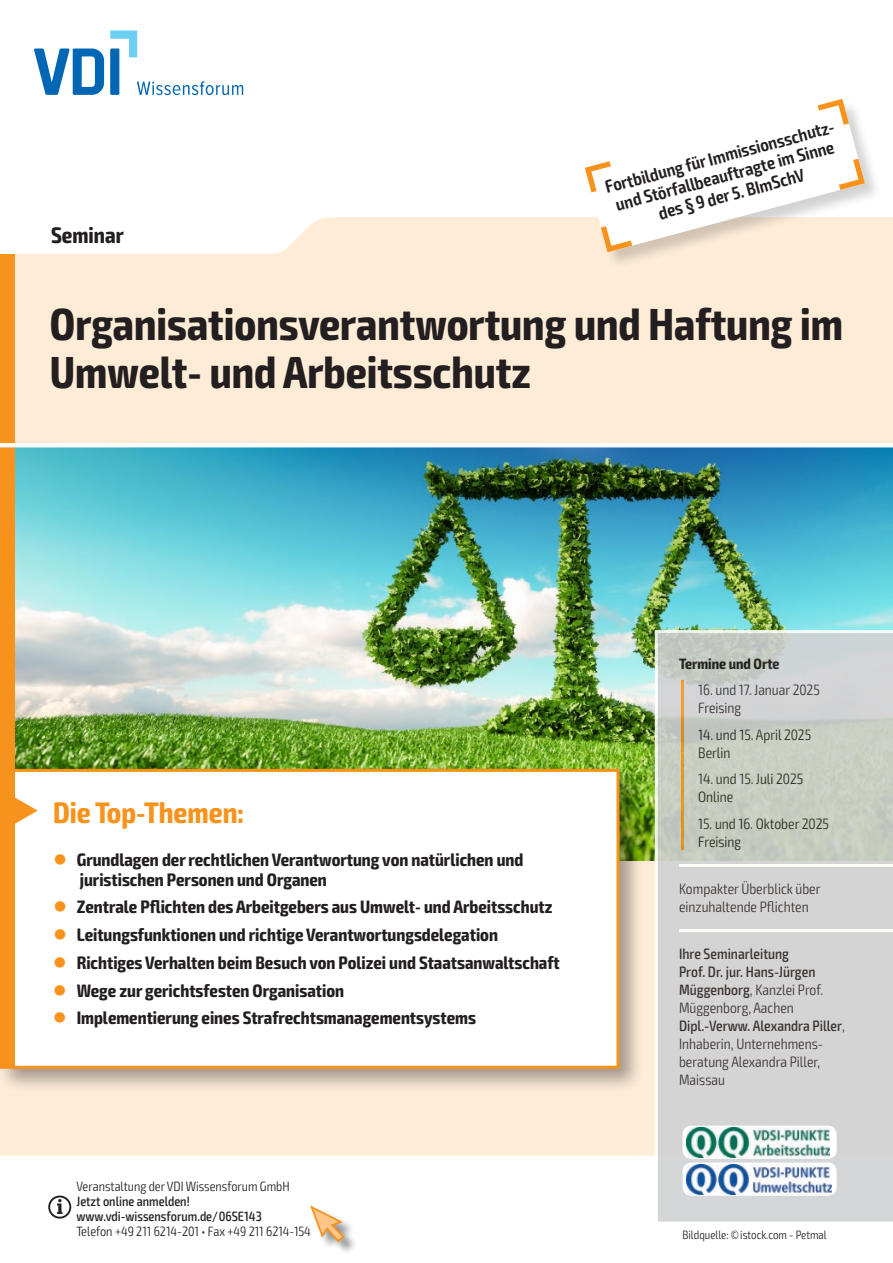
<style>
.page{position:relative;width:893px;height:1263px;background:#fff}
.page>*{position:absolute;margin:0;border:0;box-sizing:border-box;transform-origin:0 0}
.t1{font:700 condensed 45px/48px "Exo 2";color:#231f20}
.t2{font:700 condensed 29.7px "Exo 2";color:#f7931d}
.t3{font:700 condensed 22.5px "Exo 2";color:#231f20}
.t4{font:700 condensed 18px/19.5px "Exo 2";color:#231f20}
.t5{font:600 condensed 18px/19.5px "Exo 2";color:#231f20;text-align:center}
.t6{font:300 condensed 15px/18px "Exo 2";color:#231f20}
.t7{font:700 condensed 15px "Exo 2";color:#231f20}
.t8{font:300 condensed 13.5px "Exo 2";color:#231f20}
.t9{font:500 condensed 13.5px/15px "Exo 2";color:#231f20}
.t10{font:300 condensed 12px "Exo 2";color:#231f20}
.s1{color:#f7931d}
.s2{font-weight:500}
</style>
<div class="page">
<div style="left:0;top:217px;width:893px;height:938px;background:#feecd7"></div>
<img style="left:14px;top:447px;width:879px;height:414px">
<div style="left:0;top:765px;width:644px;height:328px;background:#231f20;opacity:.4"></div>
<div style="left:2px;top:770px;width:616px;height:297px;background:#fff"></div>
<div style="left:3px;top:772px;width:11px;height:294px;background:#f7931d"></div>
<div style="left:0;top:769px;width:619px;height:300px;border:3px solid #f7931d"></div>
<svg style="left:14px;top:796px;width:24px;height:29px"></svg>
<div style="left:0;top:254px;width:14px;height:519px;background:#f7931d"></div>
<div style="left:311px;top:1206px;width:47px;height:49px;background:#231f20;opacity:.5"></div>
<svg style="left:310px;top:1205px;width:36px;height:38px"></svg>
<hr style="left:0;top:443px;width:893px;height:4px;background:#fff">
<svg style="left:655px;top:630px;width:238px;height:592px"></svg>
<svg style="left:48px;top:1195px;width:23px;height:23px"></svg>
<svg style="left:34px;top:30px;width:209px;height:65px"></svg>
<div style="left:585px;top:99px;width:297px;height:170px;background:#231f20;opacity:.2"></div>
<svg style="left:585px;top:99px;width:280px;height:153px"></svg>
<svg style="left:683px;top:1125px;width:154px;height:34px"></svg>
<img style="left:687px;top:1127px;width:142px;height:30px">
<div style="left:683px;top:1162px;width:154px;height:34px;background:#fff;border-radius:9px"></div>
<img style="left:687px;top:1164px;width:144px;height:30px">
<p class="t3" style="left:51px;top:221px;width:74px">Seminar</p>
<p class="t5" style="left:603px;top:178px;width:241px;rotate:-15deg">Fortbildung für Immissionsschutz&shy;und Störfallbeauftragte im Sinne des § 9 der 5. BImSchV</p>
<h1 class="t1" style="left:50px;top:301px;width:795px">Organisationsverantwortung und Haftung im<br>Umwelt- und Arbeitsschutz</h1>
<h2 class="t2" style="left:53px;top:794px;width:192px">Die Top-Themen:</h2>
<p class="t4" style="left:80px;top:850px;width:445px;text-indent:-26px"><span class="s1">●</span> Grundlagen der rechtlichen Verantwortung von natürlichen und juristischen Personen und Organen</p>
<p class="t4" style="left:53px;top:898px;width:501px"><span class="s1">●</span> Zentrale Pflichten des Arbeitgebers aus Umwelt- und Arbeitsschutz</p>
<p class="t4" style="left:53px;top:925px;width:446px"><span class="s1">●</span> Leitungsfunktionen und richtige Verantwortungsdelegation</p>
<p class="t4" style="left:53px;top:953px;width:508px"><span class="s1">●</span> Richtiges Verhalten beim Besuch von Polizei und Staatsanwaltschaft</p>
<p class="t4" style="left:53px;top:981px;width:292px"><span class="s1">●</span> Wege zur gerichtsfesten Organisation</p>
<p class="t4" style="left:53px;top:1009px;width:424px"><span class="s1">●</span> Implementierung eines Strafrechtsmanagementsystems</p>
<p class="t8" style="left:77px;top:1178px;width:215px">Veranstaltung der VDI Wissensforum GmbH</p>
<p class="t9" style="left:77px;top:1194px;width:187px">Jetzt online anmelden! www.vdi-wissensforum.de/06SE143</p>
<p class="t8" style="left:77px;top:1223px;width:236px">Telefon +49 211 6214-201 • Fax +49 211 6214-154</p>
<p class="t7" style="left:679px;top:655px;width:102px">Termine und Orte</p>
<p class="t6" style="left:698px;top:681px;width:123px">16. und 17. Januar 2025<br>Freising</p>
<p class="t6" style="left:698px;top:726px;width:115px">14. und 15. April 2025<br>Berlin</p>
<p class="t6" style="left:698px;top:770px;width:107px">14. und 15. Juli 2025<br>Online</p>
<p class="t6" style="left:698px;top:815px;width:132px">15. und 16. Oktober 2025<br>Freising</p>
<p class="t6" style="left:679px;top:880px;width:143px">Kompakter Überblick über einzuhaltende Pflichten</p>
<p class="t6" style="left:679px;top:945px;width:167px"><span class="s2">Ihre Seminarleitung<br>Prof. Dr. jur. Hans-Jürgen<br>Müggenborg</span>, Kanzlei Prof.<br>Müggenborg, Aachen<br><span class="s2">Dipl.-Verww. Alexandra Piller</span>,<br>Inhaberin, Unternehmens&shy;beratung Alexandra Piller,<br>Maissau</p>
<p class="t10" style="left:683px;top:1228px;width:146px">Bildquelle: ©istock.com - Petmal</p>
</div>
